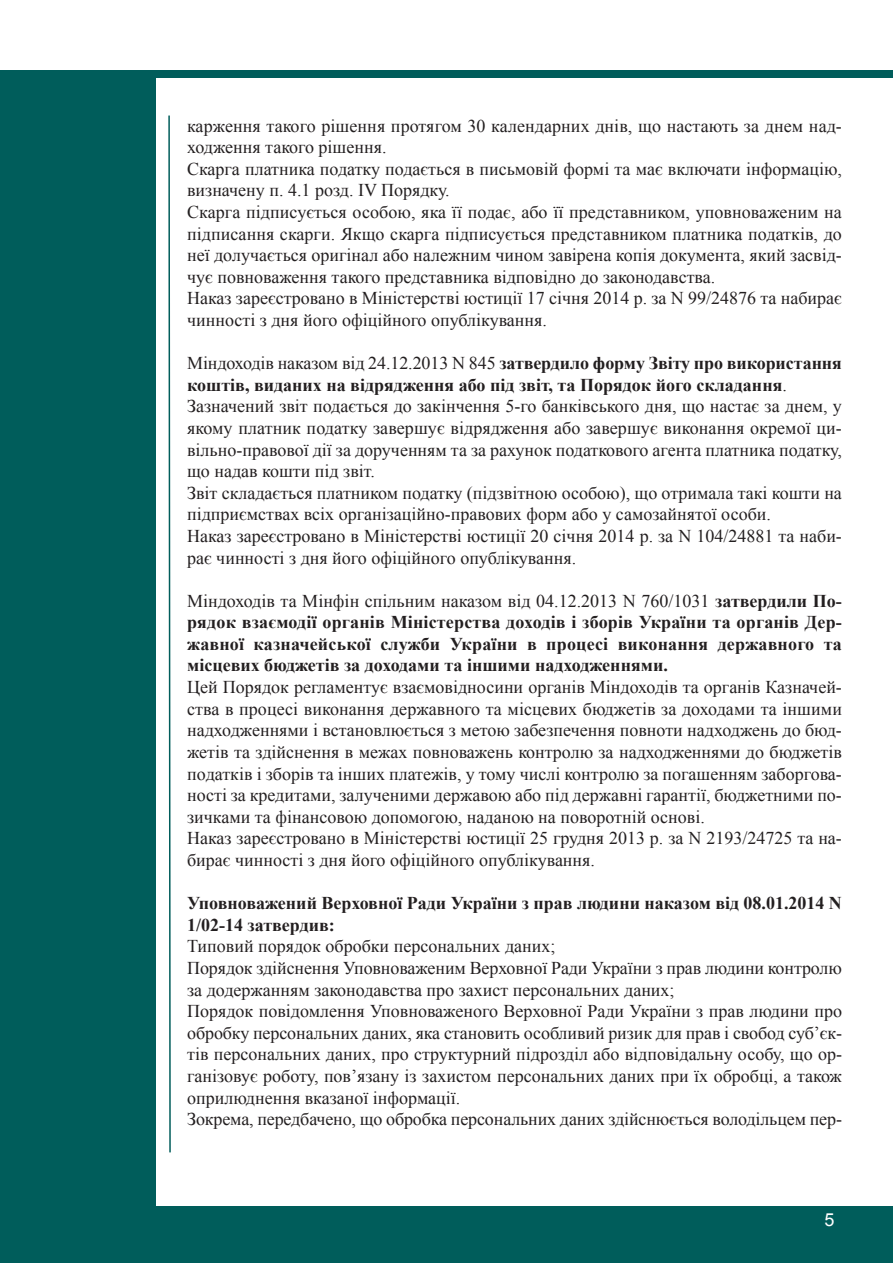
<style>
.page{position:relative;width:893px;height:1263px;background:#fff}
.page>*{position:absolute;margin:0;border:0;box-sizing:border-box;transform-origin:0 0}
.t1{font:18px/21.6px "Times New Roman";color:#231f20}
.t2{font:700 18px/21.5px "Times New Roman";color:#231f20;text-align:justify}
.t3{font:18px "Arial";color:#fff}
.s1{font-weight:700}
.s2{font-weight:400}
</style>
<div class="page">
<div style="left:0;top:74px;width:155px;height:1189px;background:#005d5b"></div>
<div style="left:0;top:1206px;width:893px;height:57px;background:#005d5b"></div>
<div style="left:0;top:70px;width:893px;height:8px;background:#005d5b"></div>
<svg style="left:168px;top:115px;width:3px;height:1038px"></svg>
<p class="t1" style="left:187px;top:115px;width:656px">карження такого рішення протягом 30 календарних днів, що настають за днем над&shy;ходження такого рішення.<br>Скарга платника податку подається в письмовій формі та має включати інформацію, визначену п. 4.1 розд. IV Порядку.<br>Скарга підписується особою, яка її подає, або її представником, уповноваженим на підписання скарги. Якщо скарга підписується представником платника податків, до неї долучається оригінал або належним чином завірена копія документа, який засвід&shy;чує повноваження такого представника відповідно до законодавства.<br>Наказ зареєстровано в Міністерстві юстиції 17 січня 2014 р. за N 99/24876 та набирає чинності з дня його офіційного опублікування.</p>
<p class="t1" style="left:187px;top:352px;width:656px">Міндоходів наказом від 24.12.2013 N 845 <span class="s1">затвердило форму Звіту про використання коштів, виданих на відрядження або під звіт, та Порядок його складання</span>.<br>Зазначений звіт подається до закінчення 5-го банківського дня, що настає за днем, у якому платник податку завершує відрядження або завершує виконання окремої ци&shy;вільно-правової дії за дорученням та за рахунок податкового агента платника податку, що надав кошти під звіт.<br>Звіт складається платником податку (підзвітною особою), що отримала такі кошти на підприємствах всіх організаційно-правових форм або у самозайнятої особи.<br>Наказ зареєстровано в Міністерстві юстиції 20 січня 2014 р. за N 104/24881 та наби&shy;рає чинності з дня його офіційного опублікування.</p>
<p class="t2" style="left:187px;top:590px;width:656px"><span class="s2">Міндоходів та Мінфін спільним наказом від 04.12.2013 N 760/1031</span> затвердили По&shy;рядок взаємодії органів Міністерства доходів і зборів України та органів Дер&shy;жавної казначейської служби України в процесі виконання державного та місцевих бюджетів за доходами та іншими надходженнями.</p>
<p class="t1" style="left:187px;top:676px;width:656px">Цей Порядок регламентує взаємовідносини органів Міндоходів та органів Казначей&shy;ства в процесі виконання державного та місцевих бюджетів за доходами та іншими надходженнями і встановлюється з метою забезпечення повноти надходжень до бюд&shy;жетів та здійснення в межах повноважень контролю за надходженнями до бюджетів податків і зборів та інших платежів, у тому числі контролю за погашенням заборгова&shy;ності за кредитами, залученими державою або під державні гарантії, бюджетними по&shy;зичками та фінансовою допомогою, наданою на поворотній основі.<br>Наказ зареєстровано в Міністерстві юстиції 25 грудня 2013 р. за N 2193/24725 та на&shy;бирає чинності з дня його офіційного опублікування.</p>
<p class="t2" style="left:187px;top:892px;width:656px">Уповноважений Верховної Ради України з прав людини наказом від 08.01.2014 N<br>1/02-14 затвердив:</p>
<p class="t1" style="left:187px;top:935px;width:656px">Типовий порядок обробки персональних даних;<br>Порядок здійснення Уповноваженим Верховної Ради України з прав людини контролю за додержанням законодавства про захист персональних даних;<br>Порядок повідомлення Уповноваженого Верховної Ради України з прав людини про обробку персональних даних, яка становить особливий ризик для прав і свобод суб’єк&shy;тів персональних даних, про структурний підрозділ або відповідальну особу, що ор&shy;ганізовує роботу, пов’язану із захистом персональних даних при їх обробці, а також оприлюднення вказаної інформації.<br>Зокрема, передбачено, що обробка персональних даних здійснюється володільцем пер-</p>
<p class="t3" style="left:824px;top:1209px;width:12px">5</p>
</div>
